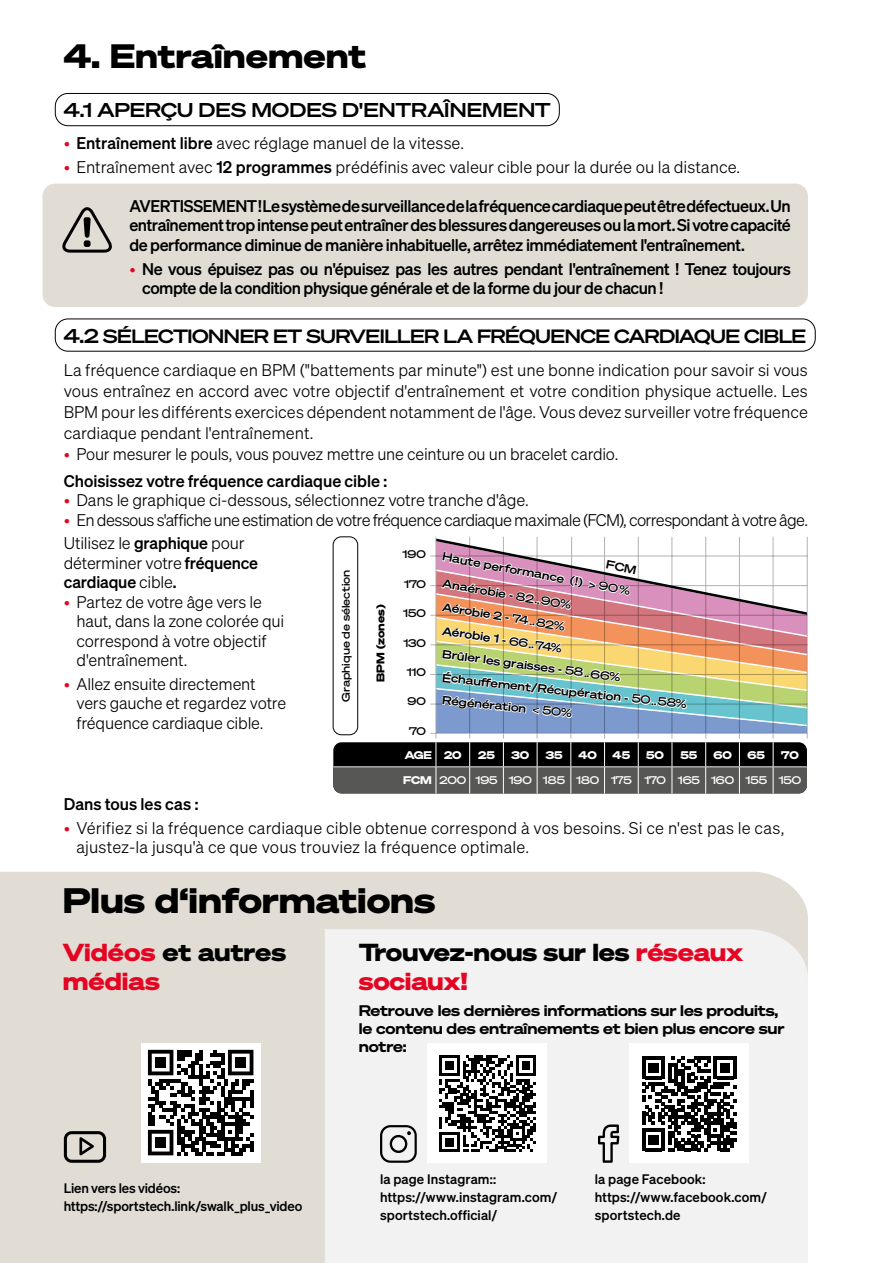
<style>
.page{position:relative;width:893px;height:1263px;background:#fff}
.page>*{position:absolute;margin:0;border:0;box-sizing:border-box;transform-origin:0 0}
.t1{font:700 34.5px "Sohne Breit";color:#000}
.t2{font:700 33px "Sohne Breit";color:#000}
.t3{font:700 24px/28.8px "Sohne Breit";letter-spacing:-.01em;color:#000}
.t4{font:700 24px/28.8px "Sohne Breit";color:#e40523}
.t5{font:600 19.5px "Sohne Breit";letter-spacing:.005em;color:#000}
.t6{font:600 18.75px "Sohne Breit";letter-spacing:-.02em;color:#000}
.t7{font:16.5px/19.5px "Sohne Leicht";letter-spacing:-.01em;color:#000}
.t8{font:16.5px/19.5px "Sohne Kraftig";letter-spacing:-.025em;color:#000;text-align:justify}
.t9{font:16.5px/19.5px "Sohne Leicht";letter-spacing:.01em;color:#000}
.t10{font:16.5px/23.1px "Sohne Leicht";letter-spacing:-.04em;color:#000}
.t11{font:16.5px "Sohne Kraftig";color:#000}
.t12{font:15px/18px "Sohne Breit Dreiviertelfett";letter-spacing:-.01em;color:#000}
.t13{font:13.5px/18px "Sohne Kraftig";letter-spacing:.01em;color:#000}
.t14{font:13.5px/18px "Sohne Kraftig";letter-spacing:-.01em;color:#000}
.t15{font:600 11.55px/22.2px "Sohne Breit";color:#000}
.t16{font:10.8px "Sohne Breit Kraftig";color:#000}
.t17{font:10.8px "Sohne Breit Kraftig";color:#fff}
.t18{font:700 10.8px "Sohne Breit";color:#fff}
.t19{font:700 10.8px "Sohne Breit";color:#000}
.s1{color:#e40523}
.s2{font-family:"Sohne Kraftig"}
.s3{font-family:"Sohne Leicht";color:#e40523}
.s4{font-size:19.5px}
.s5{font-family:"Sohne Leicht"}
.s6{font-size:8.7px;color:#fff}
.s7{font-family:"Sohne Breit Kraftig";font-weight:400;color:#fff}
.s8{font-family:"Sohne Breit Kraftig";font-weight:400}
.s9{font-family:"Sohne Breit Kraftig";font-weight:400;font-size:8.7px;color:#fff}
.s10{font-family:"Sohne Breit";font-weight:700}
.s11{color:#000}
</style>
<div class="page">
<div style="left:55px;top:93px;width:505px;height:33px;border:1px solid #000;border-radius:13px"></div>
<div style="left:43px;top:184px;width:765px;height:123px;background:#e1ddd5;border-radius:13px"></div>
<svg style="left:62px;top:207px;width:50px;height:46px"></svg>
<div style="left:55px;top:319px;width:761px;height:33px;border:1px solid #000;border-radius:13px"></div>
<div style="left:333px;top:536px;width:25px;height:199px;border:1px solid #000;border-radius:8px"></div>
<svg style="left:430px;top:536px;width:378px;height:203px"></svg>
<svg style="left:333px;top:742px;width:474px;height:51px;background:#373737"></svg>
<div style="left:0;top:872px;width:808px;height:391px;background:#e1ddd5"></div>
<div style="left:325px;top:929px;width:483px;height:334px;background:#f2f2f2"></div>
<div style="left:629px;top:1043px;width:119px;height:120px;background:#fff"></div>
<svg style="left:642px;top:1056px;width:95px;height:95px"></svg>
<div style="left:427px;top:1043px;width:120px;height:120px;background:#fff"></div>
<svg style="left:439px;top:1055px;width:97px;height:97px"></svg>
<svg style="left:598px;top:1124px;width:21px;height:39px"></svg>
<svg style="left:380px;top:1125px;width:37px;height:38px"></svg>
<svg style="left:64px;top:1131px;width:42px;height:32px"></svg>
<div style="left:141px;top:1043px;width:119px;height:119px;background:#fff"></div>
<svg style="left:148px;top:1050px;width:105px;height:105px"></svg>
<div style="left:155px;top:1057px;width:11px;height:11px;background:#000"></div>
<div style="left:235px;top:1057px;width:11px;height:11px;background:#000"></div>
<div style="left:155px;top:1137px;width:11px;height:11px;background:#000"></div>
<svg style="left:436px;top:539px;width:371px;height:194px"></svg>
<h2 class="t2" style="left:64px;top:35px;width:304px">4. Entraînement</h2>
<p class="t5" style="left:64px;top:98px;width:489px">4.1 APERÇU DES MODES D'ENTRAÎNEMENT</p>
<p class="t7" style="left:64px;top:134px;width:402px"><span class="s1">•</span> <span class="s2">Entraînement libre</span> avec réglage manuel de la vitesse.</p>
<p class="t7" style="left:64px;top:157px;width:678px"><span class="s1">•</span> Entraînement avec <span class="s2">12 programmes</span> prédéfinis avec valeur cible pour la durée ou la distance.</p>
<p class="t8" style="left:129px;top:196px;width:663px">AVERTISSEMENT ! Le système de surveillance de la fréquence cardiaque peut être défectueux. Un entraînement trop intense peut entraîner des blessures dangereuses ou la mort. Si votre capacité de performance diminue de manière inhabituelle, arrêtez immédiatement l'entraînement.</p>
<p class="t8" style="left:142px;top:258px;width:650px;text-indent:-13px"><span class="s3">•</span> Ne vous épuisez pas ou n'épuisez pas les autres pendant l'entraînement ! Tenez toujours compte de la condition physique générale et de la forme du jour de chacun !</p>
<p class="t6" style="left:64px;top:324px;width:744px"><span class="s4">4.2</span> SÉLECTIONNER ET SURVEILLER LA FRÉQUENCE CARDIAQUE CIBLE</p>
<p class="t7" style="left:64px;top:360px;width:746px;line-height:21px;text-align:justify">La fréquence cardiaque en BPM ("battements par minute") est une bonne indication pour savoir si vous vous entraînez en accord avec votre objectif d'entraînement et votre condition physique actuelle. Les BPM pour les différents exercices dépendent notamment de l'âge. Vous devez surveiller votre fréquence cardiaque pendant l'entraînement.</p>
<p class="t7" style="left:64px;top:444px;width:556px"><span class="s1">•</span> Pour mesurer le pouls, vous pouvez mettre une ceinture ou un bracelet cardio.</p>
<p class="t11" style="left:64px;top:471px;width:325px">Choisissez votre fréquence cardiaque cible :</p>
<p class="t7" style="left:64px;top:491px;width:467px"><span class="s1">•</span> Dans le graphique ci-dessous, sélectionnez votre tranche d'âge.</p>
<p class="t10" style="left:64px;top:508px;width:746px"><span class="s1">•</span> En dessous s'affiche une estimation de votre fréquence cardiaque maximale (FCM), correspondant à votre âge.<br>Utilisez le <span class="s2">graphique</span> pour</p>
<p class="t7" style="left:64px;top:553px;width:196px">déterminer votre <span class="s2">fréquence</span></p>
<p class="t8" style="left:64px;top:572px;width:114px">cardiaque <span class="s5">cible</span>.</p>
<p class="t7" style="left:77px;top:592px;width:209px;text-indent:-13px"><span class="s1">•</span> Partez de votre âge vers le haut, dans la zone colorée qui correspond à votre objectif d'entraînement.</p>
<p class="t7" style="left:77px;top:674px;width:211px;text-indent:-13px"><span class="s1">•</span> Allez ensuite directement vers gauche et regardez votre fréquence cardiaque cible.</p>
<p class="t16" style="left:403px;top:547px;width:25px">190</p>
<p class="t16" style="left:404px;top:577px;width:23px">170</p>
<p class="t16" style="left:403px;top:606px;width:24px">150</p>
<p class="t16" style="left:403px;top:636px;width:24px">130</p>
<p class="t16" style="left:407px;top:665px;width:21px">110</p>
<p class="t16" style="left:408px;top:695px;width:20px">90</p>
<p class="t16" style="left:409px;top:724px;width:18px">70</p>
<p class="t15" style="left:445px;top:544px;width:192px;rotate:11deg">Haute performance (!) <span class="s6">&gt;</span> <span class="s7">90 %</span></p>
<p class="t16" style="left:339px;top:702px;width:134px;rotate:-90deg">Graphique de sélection</p>
<p class="t15" style="left:445px;top:572px;width:132px;rotate:10deg">Anaérobie - <span class="s8">82..90%</span></p>
<p class="t15" style="left:444px;top:596px;width:125px;rotate:9deg">Aérobie 2 - <span class="s8">74..82%</span></p>
<p class="t19" style="left:374px;top:682px;width:79px;rotate:-90deg">BPM (zones)</p>
<p class="t15" style="left:444px;top:620px;width:184px;rotate:8deg">Aérobie 1 - <span class="s8">66..74%<br></span>Brûler les graisses - <span class="s8">58..66%</span></p>
<p class="t15" style="left:443px;top:667px;width:247px;line-height:21.8px;rotate:6deg">Échaufement/Récupération - <span class="s7">50 .. 58%<br></span>Régénération <span class="s9">&lt;</span> <span class="s7">50%</span></p>
<p class="t18" style="left:405px;top:748px;width:58px">AGE 20</p>
<p class="t18" style="left:478px;top:748px;width:18px">25</p>
<p class="t18" style="left:511px;top:748px;width:20px">30</p>
<p class="t18" style="left:545px;top:748px;width:19px">35</p>
<p class="t18" style="left:578px;top:748px;width:20px">40</p>
<p class="t18" style="left:613px;top:748px;width:19px">45</p>
<p class="t18" style="left:646px;top:748px;width:19px">50</p>
<p class="t18" style="left:680px;top:748px;width:18px">55</p>
<p class="t18" style="left:713px;top:748px;width:20px">60</p>
<p class="t18" style="left:748px;top:748px;width:19px">65</p>
<p class="t18" style="left:781px;top:748px;width:19px">70</p>
<p class="t17" style="left:403px;top:774px;width:400px"><span class="s10">FCM</span> 200 195 190 185 180 175 170 165 160 155 150</p>
<p class="t11" style="left:64px;top:794px;width:136px">Dans tous les cas :</p>
<p class="t9" style="left:77px;top:818px;width:709px;text-indent:-13px"><span class="s1">•</span> Vérifiez si la fréquence cardiaque cible obtenue correspond à vos besoins. Si ce n'est pas le cas, ajustez-la jusqu'à ce que vous trouviez la fréquence optimale.</p>
<h1 class="t1" style="left:63px;top:878px;width:374px">Plus d‘informations</h1>
<h3 class="t3" style="left:359px;top:937px;width:386px">Trouvez-nous sur les <span class="s1">réseaux sociaux!</span></h3>
<p class="t12" style="left:359px;top:1001px;width:427px">Retrouve les dernières informations sur les produits, le contenu des entraînements et bien plus encore sur notre:</p>
<h3 class="t4" style="left:63px;top:937px;width:225px">Vidéos <span class="s11">et autres </span>médias</h3>
<p class="t14" style="left:64px;top:1179px;width:240px">Lien vers les vidéos: https://sportstech.link/swalk_plus_video</p>
<p class="t13" style="left:380px;top:1170px;width:179px">la page Instagram:: https://www.instagram.com/ sportstech.official/</p>
<p class="t13" style="left:595px;top:1170px;width:174px">la page Facebook: https://www.facebook.com/ sportstech.de</p>
</div>
